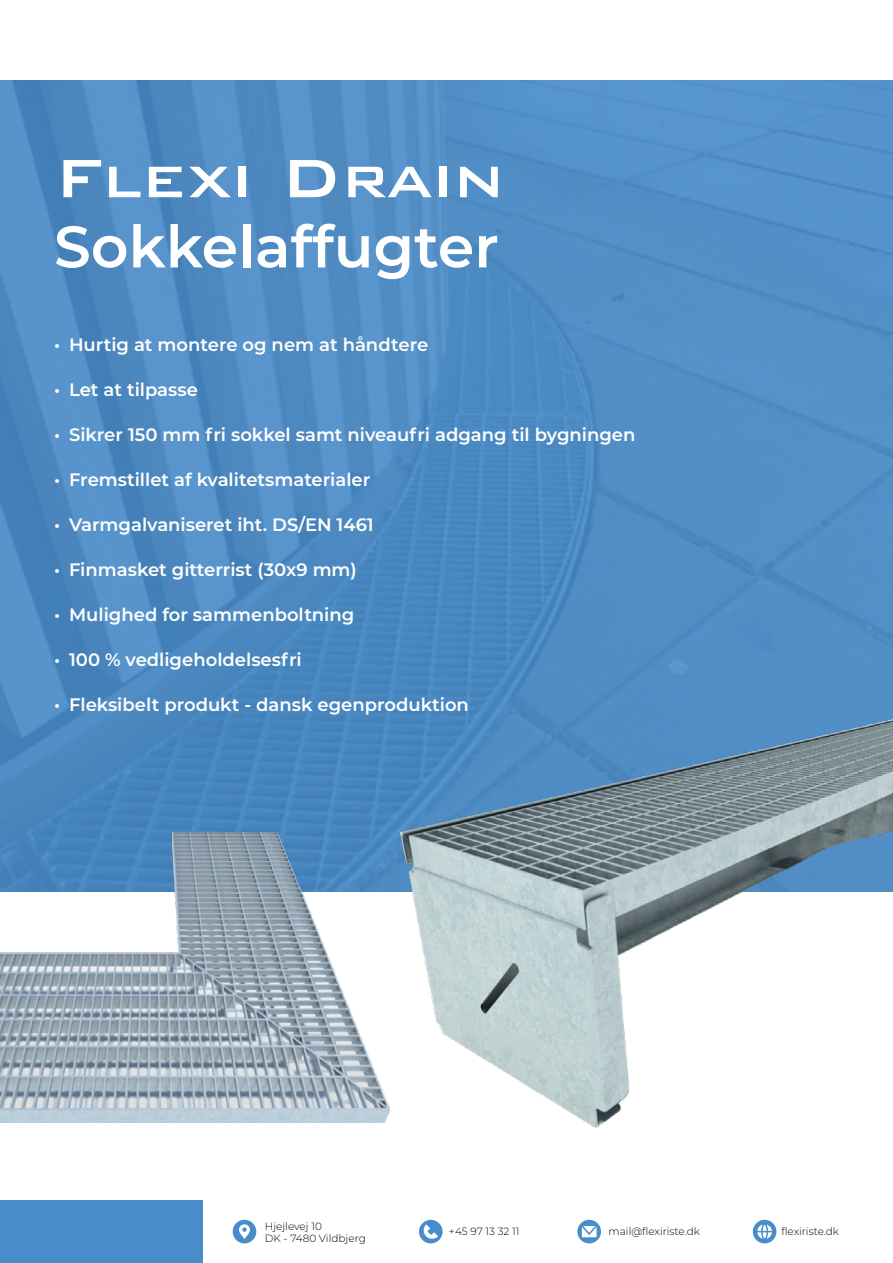
<style>
.page{position:relative;width:893px;height:1263px;background:#fff}
.page>*{position:absolute;margin:0;border:0;box-sizing:border-box;transform-origin:0 0}
.t1{font:500 72px "Bank Gothic BT";color:#fff}
.t2{font:600 58.5px "Montserrat";color:#fff}
.t3{font:600 18px "Montserrat";color:#fff}
.t4{font:300 10.5px/12.6px "Montserrat";color:#000}
</style>
<div class="page">
<div style="left:0;top:1200px;width:202px;height:63px;background:#488ccb"></div>
<div style="left:233px;top:1220px;width:23px;height:23px;background:#488ccb;border-radius:50%"></div>
<svg style="left:239px;top:1224px;width:11px;height:15px"></svg>
<div style="left:419px;top:1220px;width:24px;height:23px;background:#488ccb;border-radius:50%"></div>
<svg style="left:423px;top:1224px;width:15px;height:15px"></svg>
<svg style="left:577px;top:1220px;width:24px;height:23px"></svg>
<svg style="left:582px;top:1226px;width:15px;height:11px"></svg>
<div style="left:753px;top:1220px;width:23px;height:23px;background:#488ccb;border-radius:50%"></div>
<svg style="left:757px;top:1224px;width:15px;height:15px"></svg>
<div style="left:0;top:80px;width:893px;height:812px;background:linear-gradient(to right,#4d89c1,#5390c9)"></div>
<img style="left:401px;top:716px;width:492px;height:411px">
<img style="left:0;top:832px;width:390px;height:290px">
<h1 class="t1" style="left:54px;top:139px;width:452px">Flexi Drain</h1>
<h2 class="t2" style="left:54px;top:205px;width:446px">Sokkelaffugter</h2>
<p class="t3" style="left:54px;top:332px;width:376px">• Hurtig at montere og nem at håndtere</p>
<p class="t3" style="left:54px;top:377px;width:145px">• Let at tilpasse</p>
<p class="t3" style="left:54px;top:422px;width:583px">• Sikrer 150 mm fri sokkel samt niveaufri adgang til bygningen</p>
<p class="t3" style="left:54px;top:467px;width:318px">• Fremstillet af kvalitetsmaterialer</p>
<p class="t3" style="left:54px;top:512px;width:321px">• Varmgalvaniseret iht. DS/EN 1461</p>
<p class="t3" style="left:54px;top:557px;width:304px">• Finmasket gitterrist (30x9 mm)</p>
<p class="t3" style="left:54px;top:602px;width:302px">• Mulighed for sammenboltning</p>
<p class="t3" style="left:54px;top:647px;width:249px">• 100 % vedligeholdelsesfri</p>
<p class="t3" style="left:54px;top:692px;width:416px">• Fleksibelt produkt - dansk egenproduktion</p>
<p class="t4" style="left:265px;top:1219px;width:102px">Hjejlevej 10<br>DK - 7480 Vildbjerg</p>
<p class="t4" style="left:449px;top:1224px;width:72px">+45 97 13 32 11</p>
<p class="t4" style="left:609px;top:1224px;width:93px">mail@flexiriste.dk</p>
<p class="t4" style="left:781px;top:1224px;width:59px">flexiriste.dk</p>
</div>
